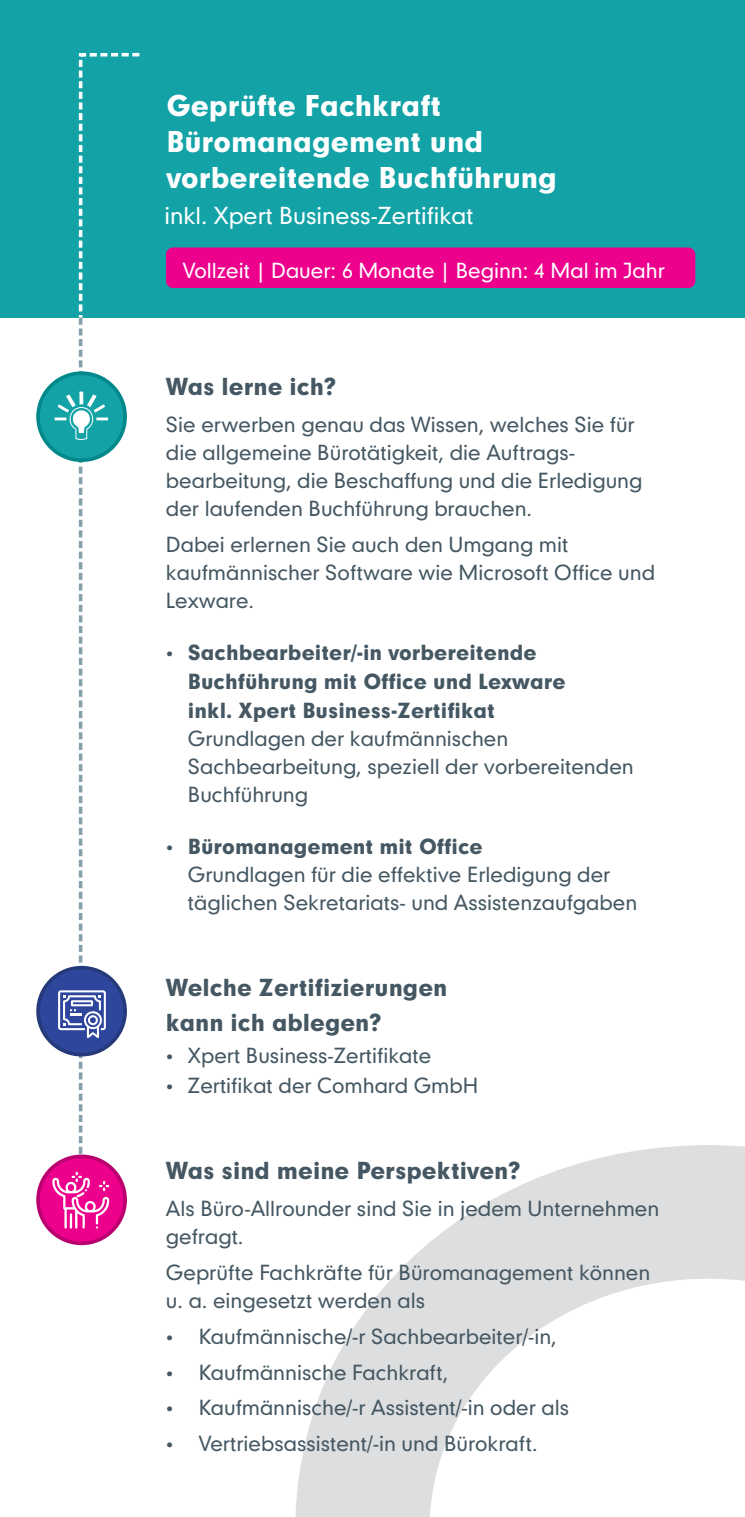
<style>
.page{position:relative;width:745px;height:1517px;background:#fff}
.page>*{position:absolute;margin:0;border:0;box-sizing:border-box;transform-origin:0 0}
.t1{font:27.5px/35.8px "Geometric 706 BT Black B";color:#fff}
.t2{font:22.5px/35px "Geometric 706 BT Black B";color:#445762}
.t3{font:22.5px "Geometric 706 BT Medium B";color:#fff}
.t4{font:20px/28.2px "Geometric 706 BT Medium B";color:#445762}
.t5{font:20px/28.5px "Geometric 706 BT Black B";color:#445762}
.t6{font:20px "Geometric 706 BT Medium B";color:#fff}
</style>
<div class="page">
<div style="left:0;top:0;width:744px;height:318px;background:#13a2a6"></div>
<svg style="left:295px;top:1145px;width:449px;height:372px"></svg>
<div style="left:166px;top:247px;width:528px;height:41px;background:#ec008c;border-radius:7px"></div>
<svg style="left:36px;top:1154px;width:91px;height:91px;fill:#ec008c"></svg>
<svg style="left:36px;top:966px;width:91px;height:90px"></svg>
<svg style="left:36px;top:371px;width:91px;height:91px"></svg>
<svg style="left:52px;top:52px;width:88px;height:1176px"></svg>
<h1 class="t1" style="left:166px;top:91px;width:392px">Geprüfte Fachkraft<br>Büromanagement und vorbereitende Buchführung</h1>
<p class="t3" style="left:164px;top:207px;width:310px">inkl. Xpert Business-Zertifikat</p>
<p class="t6" style="left:182px;top:263px;width:483px">Vollzeit | Dauer: 6 Monate | Beginn: 4 Mal im Jahr</p>
<p class="t2" style="left:166px;top:372px;width:171px">Was lerne ich?</p>
<p class="t4" style="left:166px;top:412px;width:477px">Sie erwerben genau das Wissen, welches Sie für die allgemeine Bürotätigkeit, die Auftrags&shy;bearbeitung, die Beschaffung und die Erledigung der laufenden Buchführung brauchen.</p>
<p class="t4" style="left:166px;top:533px;width:490px">Dabei erlernen Sie auch den Umgang mit kaufmännischer Software wie Microsoft Office und<br>Lexware.</p>
<p class="t5" style="left:188px;top:641px;width:379px">Sachbearbeiter/-in vorbereitende<br>Buchführung mit Office und Lexware inkl. Xpert Business-Zertifikat</p>
<p class="t4" style="left:188px;top:726px;width:447px">Grundlagen der kaufmännischen<br>Sachbearbeitung, speziell der vorbereitenden<br>Buchführung</p>
<p class="t5" style="left:188px;top:834px;width:296px">Büromanagement mit Office</p>
<p class="t4" style="left:188px;top:862px;width:450px">Grundlagen für die effektive Erledigung der täglichen Sekretariats- und Assistenzaufgaben</p>
<p class="t2" style="left:166px;top:972px;width:283px">Welche Zertifizierungen kann ich ablegen?</p>
<p class="t4" style="left:188px;top:1042px;width:292px;line-height:30.8px">Xpert Business-Zertifikate<br>Zertifikat der Comhard GmbH</p>
<p class="t2" style="left:166px;top:1155px;width:356px">Was sind meine Perspektiven?</p>
<p class="t4" style="left:166px;top:1196px;width:494px">Als Büro-Allrounder sind Sie in jedem Unternehmen gefragt.</p>
<p class="t4" style="left:166px;top:1260px;width:485px">Geprüfte Fachkräfte für Büromanagement können u. a. eingesetzt werden als</p>
<p class="t4" style="left:199px;top:1320px;width:371px;line-height:35.8px">Kaufmännische/-r Sachbearbeiter/-in, Kaufmännische Fachkraft, Kaufmännische/-r Assistent/-in oder als Vertriebsassistent/-in und Bürokraft.</p>
</div>
